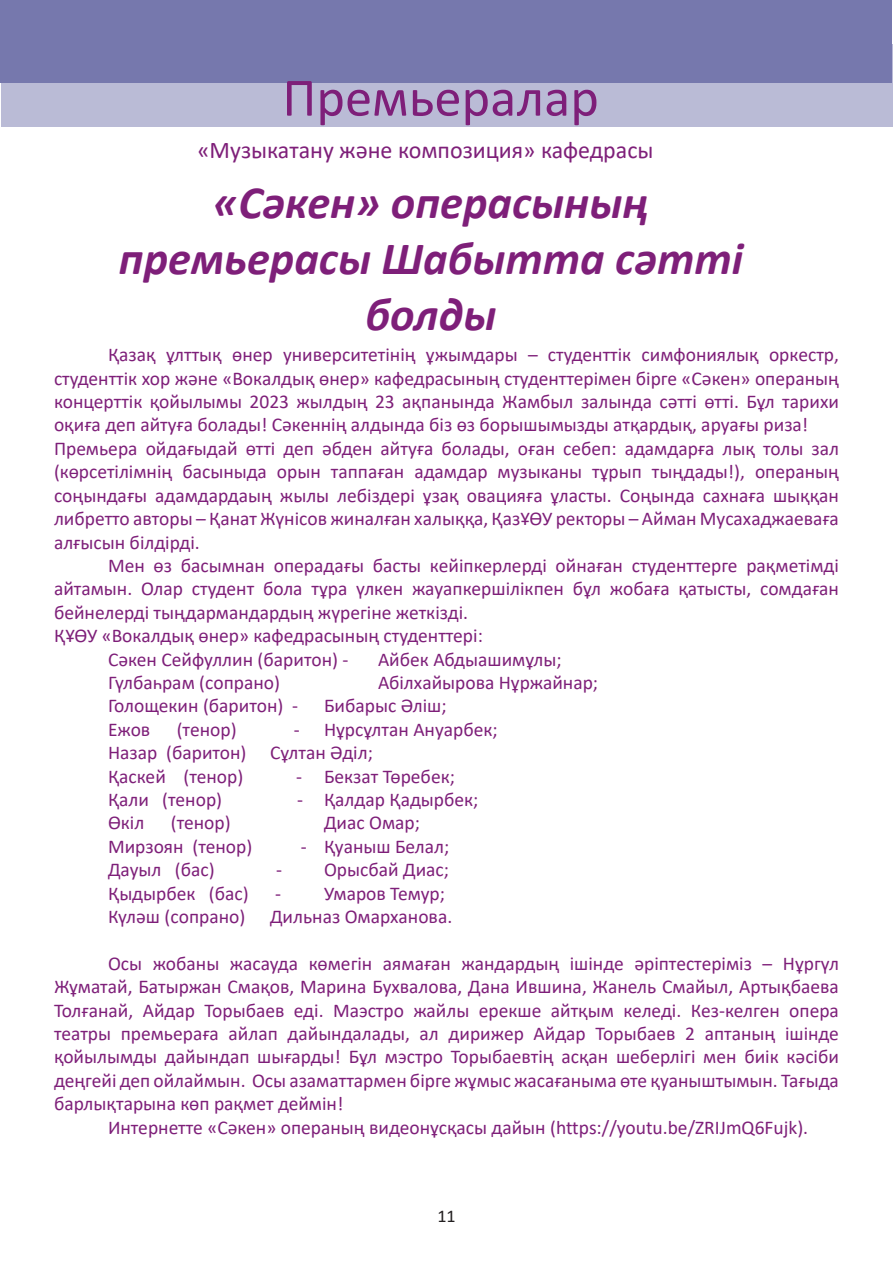
<style>
.page{position:relative;width:893px;height:1263px;background:#fff}
.page>*{position:absolute;margin:0;border:0;box-sizing:border-box;transform-origin:0 0}
.t1{font:54.6px "Calibri";color:#7e1f79}
.t2{font:italic 700 46.5px/55.8px "Calibri";color:#7e1f79;text-align:center}
.t3{font:24px "Calibri";color:#7e1f79}
.t4{font:19.5px/23.4px "Calibri";color:#7e1f79;text-align:justify}
.t5{font:18px "Calibri";color:#231f20}
</style>
<div class="page">
<div style="left:1px;top:1px;width:891px;height:82px;background:#7678ad"></div>
<div style="left:1px;top:83px;width:891px;height:43px;background:#babbd6"></div>
<p class="t1" style="left:282px;top:60px;width:318px">Премьералар</p>
<p class="t3" style="left:197px;top:133px;width:458px">«Музыкатану және композиция» кафедрасы</p>
<p class="t2" style="left:119px;top:173px;width:626px">«Сәкен» операсының премьерасы Шабытта сәтті болды</p>
<p class="t4" style="left:54px;top:343px;width:786px;text-indent:54px">Қазақ ұлттық өнер университетінің ұжымдары – студенттік симфониялық оркестр, студенттік хор және «Вокалдық өнер» кафедрасының студенттерімен бірге «Сәкен» операның концерттік қойылымы 2023 жылдың 23 ақпанында Жамбыл залында сәтті өтті. Бұл тарихи оқиға деп айтуға болады! Сәкеннің алдында біз өз борышымызды атқардық, аруағы риза!</p>
<p class="t4" style="left:54px;top:436px;width:786px">Премьера ойдағыдай өтті деп әбден айтуға болады, оған себеп: адамдарға лық толы зал (көрсетілімнің басыныда орын таппаған адамдар музыканы тұрып тыңдады!), операның соңындағы адамдардаың жылы лебіздері ұзақ овацияға ұласты. Соңында сахнаға шыққан либретто авторы – Қанат Жүнісов жиналған халыққа, ҚазҰӨУ ректоры – Айман Мусахаджаеваға алғысын білдірді.</p>
<p class="t4" style="left:54px;top:553px;width:786px;text-indent:54px">Мен өз басымнан операдағы басты кейіпкерлерді ойнаған студенттерге рақметімді айтамын. Олар студент бола тұра үлкен жауапкершілікпен бұл жобаға қатысты, сомдаған бейнелерді тыңдармандардың жүрегіне жеткізді.</p>
<p class="t4" style="left:54px;top:623px;width:430px">ҚҰӨУ «Вокалдық өнер» кафедрасының студенттері:</p>
<p class="t4" style="left:108px;top:647px;width:242px">Сәкен Сейфуллин (баритон) -</p>
<p class="t4" style="left:378px;top:647px;width:185px">Айбек Абдыашимұлы;</p>
<p class="t4" style="left:108px;top:670px;width:174px">Гүлбаһрам (сопрано)</p>
<p class="t4" style="left:378px;top:670px;width:222px">Абілхайырова Нұржайнар;</p>
<p class="t4" style="left:108px;top:694px;width:192px">Голощекин (баритон) -</p>
<p class="t4" style="left:324px;top:694px;width:124px">Бибарыс Әліш;</p>
<p class="t4" style="left:108px;top:717px;width:44px">Ежов</p>
<p class="t4" style="left:177px;top:717px;width:61px">(тенор)</p>
<p class="t4" style="left:294px;top:717px;width:205px">- Нұрсұлтан Ануарбек;</p>
<p class="t4" style="left:108px;top:740px;width:266px">Назар (баритон) Сұлтан Әділ;</p>
<p class="t4" style="left:108px;top:764px;width:137px">Қаскей (тенор)</p>
<p class="t4" style="left:296px;top:764px;width:160px">- Бекзат Төребек;</p>
<p class="t4" style="left:108px;top:787px;width:116px">Қали (тенор)</p>
<p class="t4" style="left:297px;top:787px;width:183px">- Қалдар Қадырбек;</p>
<p class="t4" style="left:108px;top:811px;width:38px">Өкіл</p>
<p class="t4" style="left:171px;top:811px;width:61px">(тенор)</p>
<p class="t4" style="left:324px;top:811px;width:97px">Диас Омар;</p>
<p class="t4" style="left:108px;top:834px;width:146px">Мирзоян (тенор)</p>
<p class="t4" style="left:301px;top:834px;width:150px">- Қуаныш Белал;</p>
<p class="t4" style="left:108px;top:857px;width:108px">Дауыл (бас)</p>
<p class="t4" style="left:276px;top:857px;width:174px">- Орысбай Диас;</p>
<p class="t4" style="left:108px;top:881px;width:142px">Қыдырбек (баc)</p>
<p class="t4" style="left:275px;top:881px;width:171px">- Умаров Темур;</p>
<p class="t4" style="left:108px;top:904px;width:139px">Күләш (сопрано)</p>
<p class="t4" style="left:270px;top:904px;width:184px">Дильназ Омарханова.</p>
<p class="t4" style="left:54px;top:951px;width:786px;text-indent:54px">Осы жобаны жасауда көмегін аямаған жандардың ішінде әріптестеріміз – Нұргүл Жұматай, Батыржан Смақов, Марина Бухвалова, Дана Ившина, Жанель Смайыл, Артықбаева Толғанай, Айдар Торыбаев еді. Маэстро жайлы ерекше айтқым келеді. Кез-келген опера театры премьераға айлап дайындалады, ал дирижер Айдар Торыбаев 2 аптаның ішінде қойылымды дайындап шығарды! Бұл мэстро Торыбаевтің асқан шеберлігі мен биік кәсіби деңгейі деп ойлаймын. Осы азаматтармен бірге жұмыс жасағаныма өте қуаныштымын. Тағыда барлықтарына көп рақмет деймін!</p>
<p class="t4" style="left:108px;top:1115px;width:702px">Интернетте «Сәкен» операның видеонұсқасы дайын (https://youtu.be/ZRIJmQ6Fujk).</p>
<p class="t5" style="left:437px;top:1204px;width:20px">11</p>
</div>
